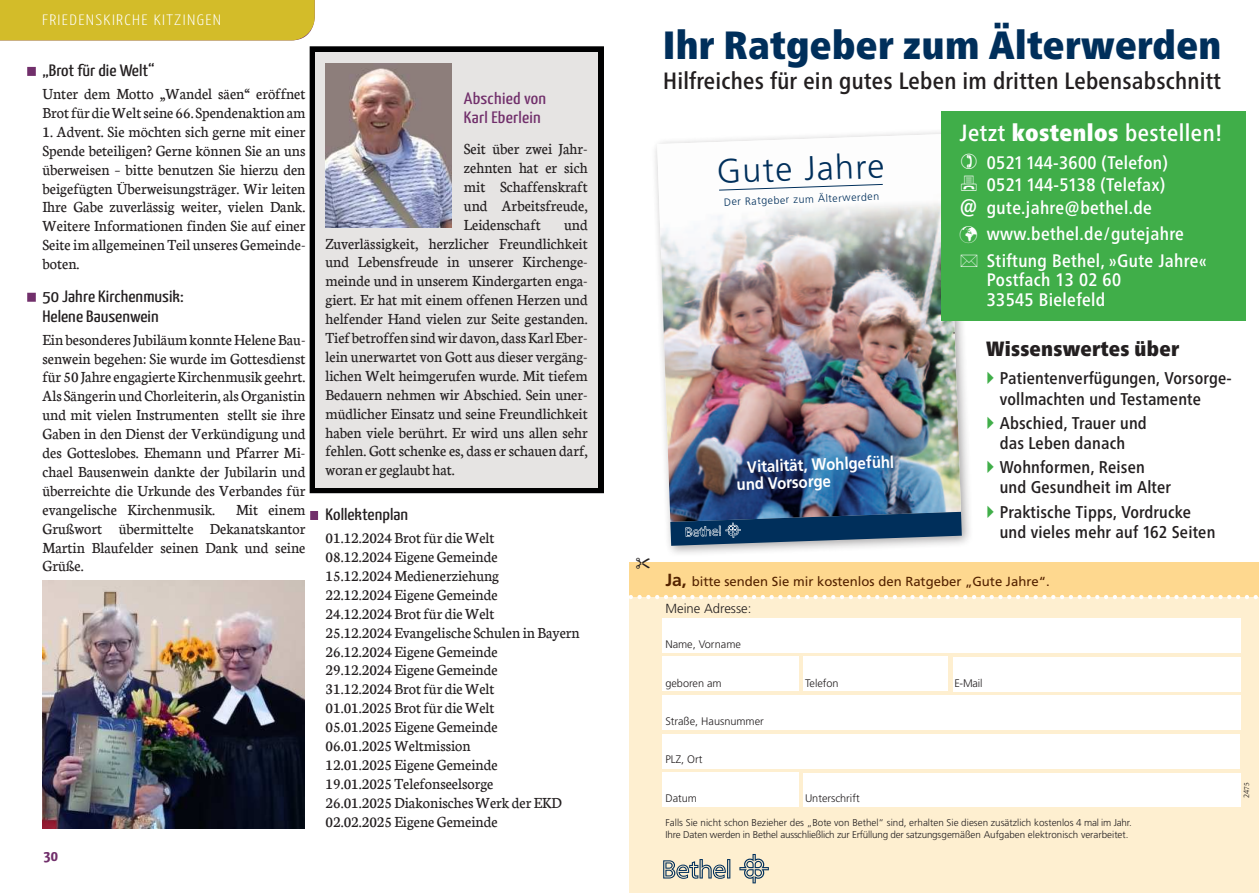
<style>
.page{position:relative;width:1259px;height:893px;background:#fff}
.page>*{position:absolute;margin:0;border:0;box-sizing:border-box;transform-origin:0 0}
.t1{font:900 condensed 39.3px "Frutiger Neue LT Pro";letter-spacing:.01em;color:#002f5b}
.t2{font:300 33.9px "Frutiger";color:#002f5b}
.t3{font:500 condensed 23.55px "Frutiger Neue LT Pro";letter-spacing:.01em;color:#231f20}
.t4{font:500 condensed 23.4px "Frutiger Neue LT Pro";letter-spacing:.02em;color:#fff}
.t5{font:900 condensed 20.7px "Frutiger Neue LT Pro";letter-spacing:.01em;color:#231f20}
.t6{font:500 condensed 18.15px/26.8px "Frutiger Neue LT Pro";letter-spacing:.02em;color:#fff}
.t7{font:500 condensed 17.1px/20.2px "Frutiger Neue LT Pro";letter-spacing:.01em;color:#231f20}
.t8{font:16.5px/18.9px "Neuton";color:#231f20;text-align:justify;scale:.96 1}
.t9{font:16.5px/19.8px "Yanone Kaffeesatz";color:#231f20;scale:1.2 1}
.t10{font:700 16.5px/17px "Frutiger";color:#fff;scale:.91 1}
.t11{font:16.5px/19.8px "Yanone Kaffeesatz";letter-spacing:.01em;color:#712f6b;scale:1.2 1}
.t12{font:300 15px "Yanone Kaffeesatz";letter-spacing:.075em;color:#fff;scale:1.2 1}
.t13{font:700 15px "Yanone Kaffeesatz";color:#712f6b;scale:1.2 1}
.t14{font:13.2px/27px "Frutiger";color:#542300}
.t15{font:300 10.95px "Frutiger";color:#231f20}
.t16{font:300 10.65px "Frutiger";color:#002f5b}
.t17{font:300 9.9px/11.9px "Frutiger";color:#231f20}
.t18{font:300 7.65px "Frutiger LT Pro";color:#231f20}
.s1{font-weight:900}
.s2{font-size:21.3px}
.s3{font-weight:700;font-size:17.55px}
.s4{font-weight:300;color:#231f20}
.s5{font-family:"Minion Pro";font-weight:400}
</style>
<div class="page">
<div style="left:310px;top:46px;width:294px;height:447px;border:11px solid #000001"></div>
<div style="left:315px;top:52px;width:283px;height:435px;background:#e6e4e3"></div>
<div style="left:0;top:0;width:315px;height:40px;background:#d3bc29"></div>
<div style="left:27px;top:67px;width:9px;height:9px;background:#712f6b"></div>
<div style="left:27px;top:293px;width:9px;height:9px;background:#712f6b"></div>
<div style="left:310px;top:511px;width:8px;height:9px;background:#712f6b"></div>
<img style="left:325px;top:63px;width:126px;height:165px">
<img style="left:43px;top:580px;width:261px;height:248px">
<div style="left:651px;top:128px;width:323px;height:430px;background:#231f20;opacity:.4"></div>
<img style="left:657px;top:134px;width:304px;height:364px">
<svg style="left:719px;top:184px;width:164px;height:6px"></svg>
<img style="left:657px;top:498px;width:305px;height:48px">
<svg style="left:953px;top:330px;width:9px;height:6px"></svg>
<div style="left:941px;top:111px;width:304px;height:210px;background:#40ae49"></div>
<div style="left:629px;top:807px;width:630px;height:86px;background:#feefd0"></div>
<svg style="left:629px;top:562px;width:629px;height:245px"></svg>
<svg style="left:739px;top:854px;width:30px;height:29px"></svg>
<svg style="left:663px;top:859px;width:67px;height:20px"></svg>
<svg style="left:636px;top:562px;width:14px;height:7px"></svg>
<p class="t12" style="left:42px;top:9px;width:151px">FRIEDENSKIRCHE KITZINGEN</p>
<p class="t9" style="left:43px;top:59px;width:95px">„Brot für die Welt“</p>
<p class="t8" style="left:43px;top:84px;width:275px">Unter dem Motto „Wandel säen“ eröffnet<br>Brot für dieWelt seine 66. Spendenaktion am</p>
<p class="t8" style="left:43px;top:122px;width:275px">1. Advent. Sie möchten sich gerne mit einer Spende beteiligen? Gerne können Sie an uns überweisen – bitte benutzen Sie hierzu den beigefügten Überweisungsträger. Wir leiten Ihre Gabe zuverlässig weiter, vielen Dank.<br>Weitere Informationen finden Sie auf einer Seite im allgemeinen Teil unseres Gemeinde&shy;boten.</p>
<p class="t9" style="left:43px;top:285px;width:119px">50 Jahre Kirchenmusik:<br>Helene Bausenwein</p>
<p class="t8" style="left:43px;top:330px;width:275px">Ein besonderesJubiläum konnteHelene Bau&shy;senwein begehen: Sie wurde im Gottesdienst für 50Jahre engagierte Kirchenmusik geehrt.<br>Als Sängerin und Chorleiterin, als Organistin und mit vielen Instrumenten stellt sie ihre Gaben in den Dienst der Verkündigung und des Gotteslobes. Ehemann und Pfarrer Mi&shy;chael Bausenwein dankte der Jubilarin und überreichte die Urkunde des Verbandes für evangelische Kirchenmusik.</p>
<p class="t8" style="left:43px;top:500px;width:275px;text-indent:193px">Mit einem Grußwort übermittelte Dekanatskantor Martin Blaufelder seinen Dank und seine Grüße.</p>
<p class="t13" style="left:44px;top:850px;width:14px">30</p>
<p class="t11" style="left:464px;top:87px;width:70px">Abschied von<br>Karl Eberlein</p>
<p class="t8" style="left:464px;top:139px;width:130px">Seit über zwei Jahr&shy;zehnten hat er sich mit Schaffenskraft und Arbeitsfreude, Leidenschaft</p>
<p class="t8" style="left:325px;top:215px;width:275px;text-indent:239px">und Zuverlässigkeit, herzlicher Freundlichkeit und Lebensfreude in unserer Kirchenge&shy;meinde und in unserem Kindergarten enga&shy;giert. Er hat mit einem offenen Herzen und helfender Hand vielen zur Seite gestanden.<br>Tief betroffen sindwir davon, dass Karl Eber&shy;lein unerwartet von Gott aus dieser vergäng&shy;lichen Welt heimgerufen wurde. Mit tiefem Bedauern nehmen wir Abschied. Sein uner&shy;müdlicher Einsatz und seine Freundlichkeit haben viele berührt. Er wird uns allen sehr fehlen. Gott schenke es, dass er schauen darf, woran er geglaubt hat.</p>
<p class="t9" style="left:325px;top:503px;width:70px">Kollektenplan</p>
<p class="t8" style="left:325px;top:528px;width:266px;text-align:left">01.12.2024 Brot für dieWelt<br>08.12.2024 Eigene Gemeinde<br>15.12.2024 Medienerziehung<br>22.12.2024 Eigene Gemeinde<br>24.12.2024 Brot für dieWelt<br>25.12.2024 Evangelische Schulen in Bayern<br>26.12.2024 Eigene Gemeinde<br>29.12.2024 Eigene Gemeinde<br>31.12.2024 Brot für dieWelt<br>01.01.2025 Brot für dieWelt<br>05.01.2025 Eigene Gemeinde<br>06.01.2025Weltmission<br>12.01.2025 Eigene Gemeinde<br>19.01.2025 Telefonseelsorge<br>26.01.2025 DiakonischesWerk der EKD<br>02.02.2025 Eigene Gemeinde</p>
<h1 class="t1" style="left:663px;top:23px;width:560px">Ihr Ratgeber zum Älterwerden</h1>
<h3 class="t3" style="left:663px;top:71px;width:559px">Hilfreiches für ein gutes Leben im dritten Lebensabschnitt</h3>
<h3 class="t4" style="left:959px;top:123px;width:264px">Jetzt <span class="s1">kostenlos</span> bestellen!</h3>
<p class="t6" style="left:987px;top:151px;width:182px">0521 144-3600 (Telefon)</p>
<p class="t6" style="left:987px;top:173px;width:180px">0521 144-5138 (Telefax)</p>
<p class="t6" style="left:959px;top:195px;width:194px"><span class="s2">@</span> gute.jahre@bethel.de</p>
<p class="t6" style="left:987px;top:222px;width:222px;text-indent:-27px">✓ www.bethel.de/gutejahre<br>Stiftung Bethel, »Gute Jahre«</p>
<p class="t6" style="left:987px;top:272px;width:136px;line-height:19.2px">Postfach 13 02 60<br>33545 Bielefeld</p>
<h2 class="t2" style="left:716px;top:158px;width:169px;rotate:-2deg">Gute Jahre</h2>
<p class="t16" style="left:724px;top:197px;width:157px;rotate:-2deg">Der Ratgeber zum Älterwerden</p>
<p class="t10" style="left:736px;top:460px;width:175px;text-indent:11px;rotate:-2deg">Vitalität, Wohlgefühl und Vorsorge</p>
<p class="t5" style="left:986px;top:337px;width:194px">Wissenswertes über</p>
<p class="t7" style="left:999px;top:370px;width:233px">Patientenverfügungen, Vorsorge&shy;vollmachten und Testamente</p>
<p class="t7" style="left:999px;top:414px;width:148px">Abschied, Trauer und das Leben danach</p>
<p class="t7" style="left:999px;top:458px;width:173px">Wohnformen, Reisen und Gesundheit im Alter</p>
<p class="t7" style="left:999px;top:503px;width:217px">Praktische Tipps, Vordrucke und vieles mehr auf 162 Seiten</p>
<p class="t14" style="left:665px;top:569px;width:386px"><span class="s3">Ja,</span> bitte senden Sie mir kostenlos den Ratgeber „Gute Jahre“.<br><span class="s4">Meine Adresse:</span></p>
<p class="t15" style="left:665px;top:640px;width:77px">Name, Vorname</p>
<p class="t15" style="left:665px;top:678px;width:58px">geboren am</p>
<p class="t15" style="left:805px;top:678px;width:35px">Telefon</p>
<p class="t15" style="left:665px;top:716px;width:100px">Straße, Hausnummer</p>
<p class="t15" style="left:665px;top:755px;width:39px">PLZ, Ort</p>
<p class="t15" style="left:665px;top:793px;width:33px">Datum</p>
<p class="t15" style="left:805px;top:793px;width:56px">Unterschrift</p>
<p class="t17" style="left:665px;top:818px;width:468px">Falls Sie nicht schon Bezieher des „Bote von Bethel“ sind, erhalten Sie diesen zusätzlich kostenlos 4 mal im Jahr.<br>Ihre Daten werden in Bethel ausschließlich zur Erfüllung der satzungs gemäßen Aufgaben elektronisch verarbeitet.</p>
<p class="t15" style="left:954px;top:678px;width:30px">E-Mail</p>
<p class="t18" style="left:1242px;top:798px;width:17px;rotate:-90deg">24<span class="s5">75</span></p>
</div>
